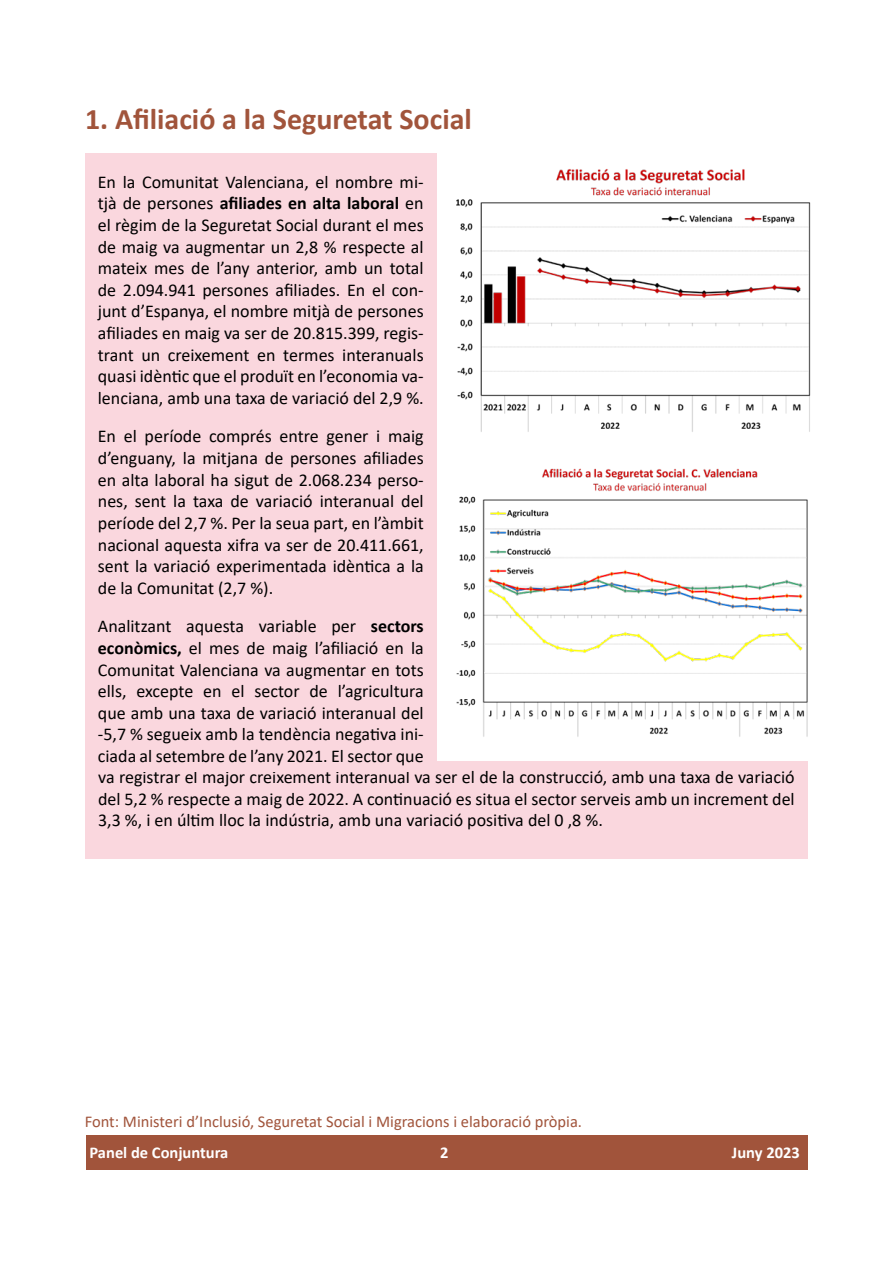
<style>
.page{position:relative;width:893px;height:1263px;background:#fff}
.page>*{position:absolute;margin:0;border:0;box-sizing:border-box;transform-origin:0 0}
.t1{font:700 30px "Calibri";color:#a1543b}
.t2{font:18px/21.6px "Calibri";color:#000;text-align:justify}
.t3{font:16.5px "Calibri";color:#a1543b}
.t4{font:700 16.5px "Calibri";color:#fff}
.s1{font-weight:700}
</style>
<div class="page">
<div style="left:86px;top:1135px;width:721px;height:34px;background:#a1543b"></div>
<div style="left:85px;top:761px;width:722px;height:98px;background:#fad7de"></div>
<div style="left:85px;top:153px;width:351px;height:618px;background:#fad7de"></div>
<img style="left:456px;top:169px;width:355px;height:263px">
<img style="left:456px;top:468px;width:352px;height:269px">
<h1 class="t1" style="left:85px;top:98px;width:388px">1. Afiliació a la Seguretat Social</h1>
<p class="t2" style="left:98px;top:171px;width:327px">En la Comunitat Valenciana, el nombre mi&shy;tjà de persones <span class="s1">afiliades en alta laboral</span> en el règim de la Seguretat Social durant el mes de maig va augmentar un 2,8 % respecte al mateix mes de l’any anterior, amb un total de 2.094.941 persones afiliades. En el con&shy;junt d’Espanya, el nombre mitjà de persones afiliades en maig va ser de 20.815.399, regis&shy;trant un creixement en termes interanuals quasi idèntic que el produït en l’economia va&shy;lenciana, amb una taxa de variació del 2,9 %.</p>
<p class="t2" style="left:98px;top:425px;width:327px">En el període comprés entre gener i maig d’enguany, la mitjana de persones afiliades en alta laboral ha sigut de 2.068.234 perso&shy;nes, sent la taxa de variació interanual del període del 2,7 %. Per la seua part, en l’àmbit nacional aquesta xifra va ser de 20.411.661, sent la variació experimentada idèntica a la de la Comunitat (2,7 %).</p>
<p class="t2" style="left:98px;top:615px;width:327px">Analitzant aquesta variable per <span class="s1">sectors econòmics,</span> el mes de maig l’afiliació en la Comunitat Valenciana va augmentar en tots ells, excepte en el sector de l’agricultura que amb una taxa de variació interanual del -5,7 % segueix amb la tendència negativa ini&shy;ciada al setembre de l’any 2021. El sector que</p>
<p class="t2" style="left:98px;top:766px;width:698px">va registrar el major creixement interanual va ser el de la construcció, amb una taxa de variació del 5,2 % respecte a maig de 2022. A continuació es situa el sector serveis amb un increment del 3,3 %, i en últim lloc la indústria, amb una variació positiva del 0 ,8 %.</p>
<p class="t3" style="left:85px;top:1110px;width:499px">Font: Ministeri d’Inclusió, Seguretat Social i Migracions i elaboració pròpia.</p>
<p class="t4" style="left:90px;top:1141px;width:140px">Panel de Conjuntura</p>
<p class="t4" style="left:440px;top:1141px;width:10px">2</p>
<p class="t4" style="left:732px;top:1141px;width:69px">Juny 2023</p>
</div>
